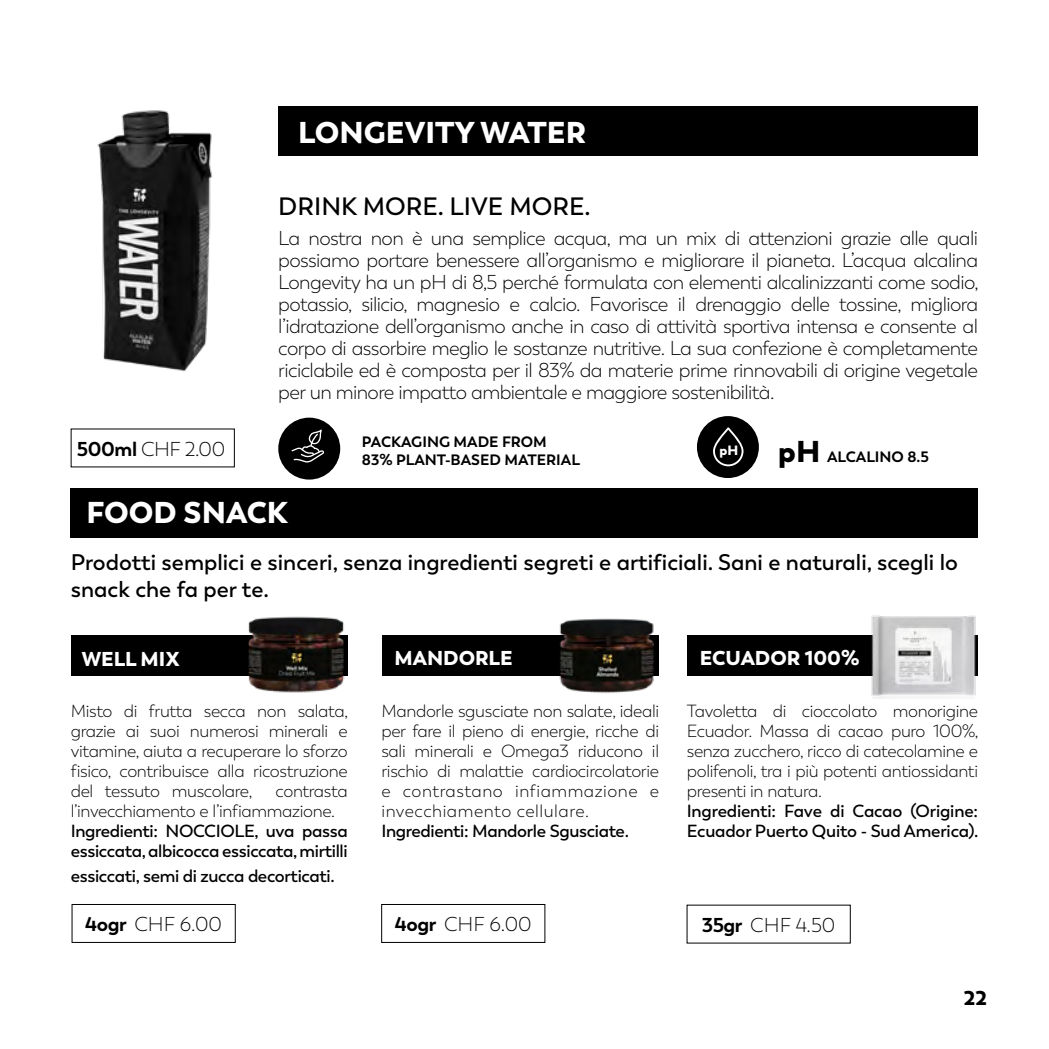
<style>
.page{position:relative;width:1049px;height:1049px;background:#fff}
.page>*{position:absolute;margin:0;border:0;box-sizing:border-box;transform-origin:0 0}
.t1{font:900 30px "Trenda";color:#fff}
.t2{font:600 25px "Trenda";color:#000}
.t3{font:600 22.5px/27px "Trenda";color:#000}
.t4{font:300 20px/22px "Trenda";letter-spacing:-.03em;color:#000;text-align:justify}
.t5{font:900 20px "Trenda";color:#fff}
.t6{font:900 20px "Trenda";color:#000}
.t7{font:300 17.5px/20px "Trenda";letter-spacing:-.02em;color:#000;text-align:justify}
.t8{font:600 17.5px/20px "Trenda";letter-spacing:-.02em;color:#000}
.t9{font:700 15px "Trenda";color:#000}
.t10{font:900 13.5px "Trenda";color:#fff}
.s1{font-weight:700}
.s2{font-weight:900;font-size:30px}
</style>
<div class="page">
<div style="left:278px;top:106px;width:700px;height:50px;background:#000"></div>
<div style="left:278px;top:418px;width:62px;height:62px;background:#000;border-radius:50%"></div>
<svg style="left:291px;top:429px;width:33px;height:33px"></svg>
<div style="left:697px;top:416px;width:62px;height:62px;background:#000;border-radius:50%"></div>
<svg style="left:713px;top:427px;width:30px;height:39px"></svg>
<img style="left:97px;top:110px;width:116px;height:262px">
<div style="left:71px;top:488px;width:907px;height:49px;background:#000"></div>
<div style="left:71px;top:635px;width:277px;height:40px;background:#000"></div>
<img style="left:237px;top:616px;width:111px;height:77px">
<div style="left:72px;top:904px;width:163px;height:39px;border:1px solid #000"></div>
<div style="left:382px;top:635px;width:277px;height:40px;background:#000"></div>
<div style="left:381px;top:904px;width:164px;height:39px;border:1px solid #000"></div>
<img style="left:540px;top:618px;width:119px;height:75px">
<div style="left:687px;top:635px;width:291px;height:41px;background:#000"></div>
<img style="left:871px;top:616px;width:105px;height:82px">
<p class="t1" style="left:298px;top:113px;width:289px">LONGEVITY WATER</p>
<p class="t2" style="left:278px;top:191px;width:314px">DRINK MORE. LIVE MORE.</p>
<p class="t4" style="left:278px;top:227px;width:702px">La nostra non è una semplice acqua, ma un mix di attenzioni grazie alle quali possiamo portare benessere all’organismo e migliorare il pianeta. L’acqua alcalina Longevity ha un pH di 8,5 perché formulata con elementi alcalinizzanti come sodio, potassio, silicio, magnesio e calcio. Favorisce il drenaggio delle tossine, migliora l’idratazione dell’organismo anche in caso di attività sportiva intensa e consente al corpo di assorbire meglio le sostanze nutritive. La sua confezione è completamente riciclabile ed è composta per il 83% da materie prime rinnovabili di origine vegetale per un minore impatto ambientale e maggiore sostenibilità.</p>
<p class="t9" style="left:362px;top:433px;width:186px">PACKAGING MADE FROM</p>
<p class="t9" style="left:362px;top:450px;width:219px">83% PLANT-BASED MATERIAL</p>
<p class="t4" style="left:77px;top:438px;width:150px"><span class="s1">500ml</span> CHF 2.00</p>
<p class="t10" style="left:719px;top:442px;width:20px">pH</p>
<p class="t1" style="left:87px;top:493px;width:202px">FOOD SNACK</p>
<p class="t9" style="left:778px;top:447px;width:152px"><span class="s2">pH</span> ALCALINO 8.5</p>
<p class="t3" style="left:71px;top:549px;width:888px">Prodotti semplici e sinceri, senza ingredienti segreti e artificiali. Sani e naturali, scegli lo snack che fa per te.</p>
<p class="t5" style="left:82px;top:646px;width:99px">WELL MIX</p>
<p class="t7" style="left:71px;top:701px;width:279px">Misto di frutta secca non salata, grazie ai suoi numerosi minerali e vitamine, aiuta a recuperare lo sforzo fisico, contribuisce alla ricostruzione del tessuto muscolare,</p>
<p class="t7" style="left:71px;top:781px;width:278px;text-indent:205px">contrasta l’invecchiamento e l’infiammazione.</p>
<p class="t8" style="left:71px;top:821px;width:278px">Ingredienti: NOCCIOLE, uva passa essiccata, albicocca essiccata, mirtilli</p>
<p class="t8" style="left:71px;top:866px;width:265px">essiccati, semi di zucca decorticati.</p>
<p class="t4" style="left:85px;top:914px;width:138px"><span class="s1">4ogr</span> CHF 6.00</p>
<p class="t5" style="left:394px;top:645px;width:120px">MANDORLE</p>
<p class="t7" style="left:381px;top:701px;width:279px">Mandorle sgusciate non salate, ideali per fare il pieno di energie, ricche di sali minerali e Omega3 riducono il rischio di malattie cardiocircolatorie e contrastano infiammazione e invecchiamento cellulare.</p>
<p class="t8" style="left:381px;top:821px;width:249px">Ingredienti: Mandorle Sgusciate.</p>
<p class="t5" style="left:700px;top:645px;width:161px">ECUADOR 100%</p>
<p class="t7" style="left:687px;top:701px;width:293px">Tavoletta di cioccolato monorigine Ecuador. Massa di cacao puro 100%, senza zucchero, ricco di catecolamine e polifenoli, tra i più potenti antiossidanti presenti in natura.</p>
<p class="t8" style="left:687px;top:801px;width:293px">Ingredienti: Fave di Cacao (Origine:<br>Ecuador Puerto Quito - Sud America).</p>
<p class="t4" style="left:395px;top:914px;width:138px"><span class="s1">4ogr</span> CHF 6.00</p>
<p class="t4" style="left:702px;top:914px;width:135px"><span class="s1">35gr</span> CHF 4.50</p>
<p class="t6" style="left:964px;top:985px;width:25px">22</p>
</div>
